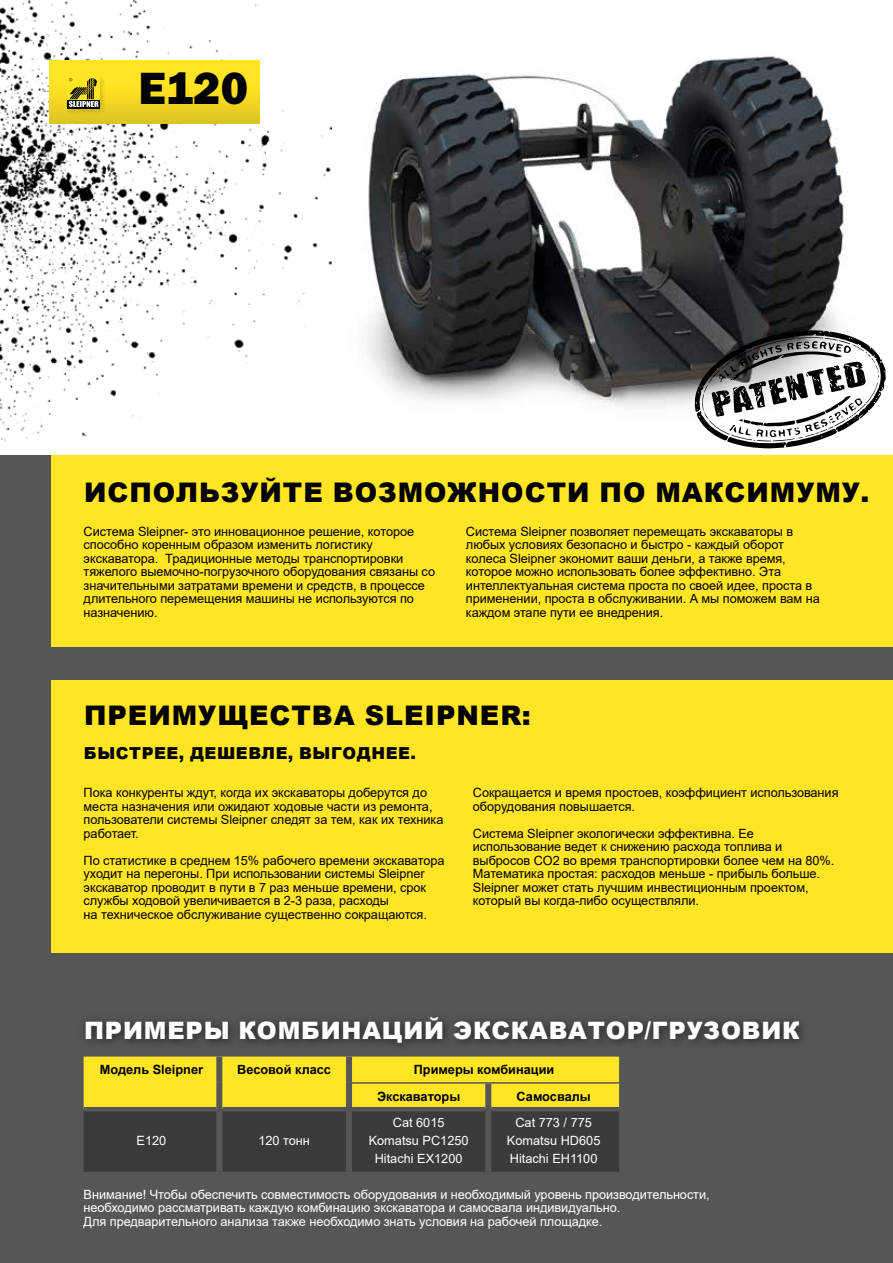
<style>
.page{position:relative;width:893px;height:1263px;background:#fff}
.page>*{position:absolute;margin:0;border:0;box-sizing:border-box;transform-origin:0 0}
.t1{font:46.8px "Franklin Gothic URW Hea";color:#000}
.t2{font:900 27px "Arial";letter-spacing:.035em;color:#000}
.t3{font:900 24px "Arial";letter-spacing:.035em;color:#fff}
.t4{font:900 16.5px "Arial";letter-spacing:.035em;color:#000}
.t5{font:12.75px/13.5px "Arial";letter-spacing:-.005em;color:#000}
.t6{font:12.75px/18px "Arial";letter-spacing:-.005em;color:#fff;text-align:center}
.t7{font:700 12.75px/26.2px "Arial";color:#000}
</style>
<div class="page">
<img style="left:367px;top:56px;width:478px;height:393px">
<img style="left:0;top:0;width:332px;height:440px">
<div style="left:0;top:455px;width:893px;height:808px;background:#575656"></div>
<svg style="left:694px;top:330px;width:192px;height:118px"></svg>
<svg style="left:84px;top:1056px;width:535px;height:116px;background:#928730"></svg>
<hr style="left:84px;top:1107px;width:132px;height:4px;background:#575656">
<hr style="left:222px;top:1107px;width:124px;height:4px;background:#575656">
<hr style="left:352px;top:1107px;width:133px;height:4px;background:#575656">
<hr style="left:491px;top:1107px;width:128px;height:4px;background:#575656">
<div style="left:216px;top:1056px;width:6px;height:27px;background:#575656"></div>
<div style="left:216px;top:1083px;width:6px;height:26px;background:#575656"></div>
<div style="left:346px;top:1056px;width:6px;height:27px;background:#575656"></div>
<div style="left:346px;top:1083px;width:6px;height:26px;background:#575656"></div>
<div style="left:485px;top:1084px;width:6px;height:25px;background:#575656"></div>
<div style="left:216px;top:1109px;width:6px;height:63px;background:#575656"></div>
<div style="left:346px;top:1109px;width:6px;height:63px;background:#575656"></div>
<div style="left:485px;top:1109px;width:6px;height:63px;background:#575656"></div>
<hr style="left:352px;top:1082px;width:136px;height:2px;background:#575656">
<hr style="left:488px;top:1082px;width:131px;height:2px;background:#575656">
<div style="left:51px;top:455px;width:842px;height:191px;background:#ffe523"></div>
<div style="left:51px;top:680px;width:842px;height:272px;background:#ffe523"></div>
<div style="left:76px;top:1008px;width:732px;height:44px;background:#000;opacity:.27"></div>
<div style="left:50px;top:60px;width:210px;height:64px;background:linear-gradient(to bottom,#ffee23,#e3c921)"></div>
<div style="left:66px;top:74px;width:41px;height:42px;background:#000;opacity:.15"></div>
<div style="left:67px;top:76px;width:33px;height:32px;background:#ffe523"></div>
<svg style="left:67px;top:100px;width:33px;height:8px"></svg>
<svg style="left:69px;top:78px;width:29px;height:29px"></svg>
<h1 class="t1" style="left:138px;top:58px;width:111px">E120</h1>
<h2 class="t2" style="left:84px;top:473px;width:787px">ИСПОЛЬЗУЙТЕ ВОЗМОЖНОСТИ ПО МАКСИМУМУ.</h2>
<p class="t5" style="left:84px;top:524px;width:353px">Система Sleipner- это инновационное решение, которое способно коренным образом изменить логистику экскаватора. Традиционные методы транспортировки тяжелого выемочно-погрузочного оборудования связаны со значительными затратами времени и средств, в процессе длительного перемещения машины не используются по назначению.</p>
<p class="t5" style="left:466px;top:524px;width:355px">Система Sleipner позволяет перемещать экскаваторы в любых условиях безопасно и быстро - каждый оборот колеса Sleipner экономит ваши деньги, а также время, которое можно использовать более эффективно. Эта интеллектуальная система проста по своей идее, проста в применении, проста в обслуживании. А мы поможем вам на каждом этапе пути ее внедрения.</p>
<h2 class="t2" style="left:84px;top:696px;width:448px">ПРЕИМУЩЕСТВА SLEIPNER:</h2>
<p class="t4" style="left:84px;top:741px;width:333px">БЫСТРЕЕ, ДЕШЕВЛЕ, ВЫГОДНЕЕ.</p>
<p class="t5" style="left:84px;top:786px;width:361px">Пока конкуренты ждут, когда их экскаваторы доберутся до места назначения или ожидают ходовые части из ремонта, пользователи системы Sleipner следят за тем, как их техника работает.</p>
<p class="t5" style="left:84px;top:853px;width:362px">По статистике в среднем 15% рабочего времени экскаватора уходит на перегоны. При использовании системы Sleipner экскаватор проводит в пути в 7 раз меньше времени, срок службы ходовой увеличивается в 2-3 раза, расходы<br>на техническое обслуживание существенно сокращаются.</p>
<p class="t5" style="left:473px;top:786px;width:367px">Сокращается и время простоев, коэффициент использования оборудования повышается.</p>
<p class="t5" style="left:473px;top:827px;width:363px">Система Sleipner экологически эффективна. Ее использование ведет к снижению расхода топлива и выбросов CO2 во время транспортировки более чем на 80%.<br>Математика простая: расходов меньше - прибыль больше.<br>Sleipner может стать лучшим инвестиционным проектом, который вы когда-либо осуществляли.</p>
<h3 class="t3" style="left:84px;top:1013px;width:717px">ПРИМЕРЫ КОМБИНАЦИЙ ЭКСКАВАТОР/ГРУЗОВИК</h3>
<p class="t7" style="left:100px;top:1057px;width:105px">Модель Sleipner</p>
<p class="t7" style="left:237px;top:1057px;width:95px">Весовой класс</p>
<p class="t7" style="left:377px;top:1057px;width:179px;text-indent:37px">Примеры комбинации<br>Экскаваторы</p>
<p class="t7" style="left:517px;top:1083px;width:76px">Самосвалы</p>
<p class="t6" style="left:137px;top:1132px;width:31px">E120</p>
<p class="t6" style="left:258px;top:1132px;width:53px">120 тонн</p>
<p class="t6" style="left:369px;top:1113px;width:101px">Cat 6015<br>Komatsu PC1250<br>Hitachi EX1200</p>
<p class="t6" style="left:507px;top:1113px;width:95px">Cat 773 / 775<br>Komatsu HD605<br>Hitachi EH1100</p>
<p class="t6" style="left:84px;top:1187px;width:628px;line-height:13.5px;text-align:left">Внимание! Чтобы обеспечить совместимость оборудования и необходимый уровень производительности, необходимо рассматривать каждую комбинацию экскаватора и самосвала индивидуально.<br>Для предварительного анализа также необходимо знать условия на рабочей площадке.</p>
</div>
